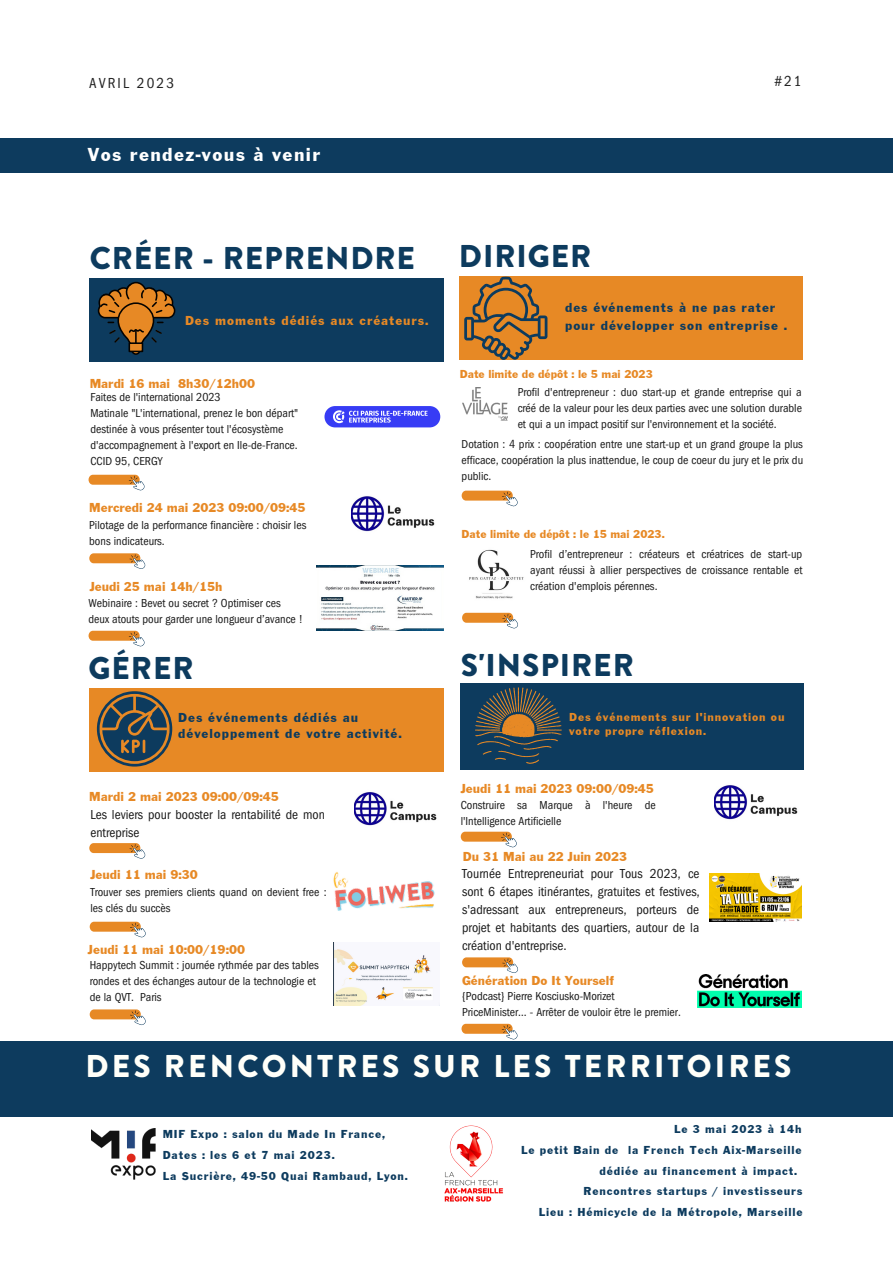
<style>
.page{position:relative;width:893px;height:1264px;background:#fff}
.page>*{position:absolute;margin:0;border:0;box-sizing:border-box;transform-origin:0 0}
.t1{font:900 31.5px "Brandon Grotesque";letter-spacing:.03em;color:#0d3b5e}
.t2{font:900 31.5px "Brandon Grotesque";letter-spacing:.1em;color:#fffff9}
.t3{font:19.5px "Franklin Gothic";letter-spacing:.07em;color:#fff}
.t4{font:condensed 15px "ITC Franklin Gothic Std";letter-spacing:.14em;color:#222}
.t5{font:condensed 13.5px/18px "ITC Franklin Gothic Std";color:#191919}
.t6{font:13.5px "Franklin Gothic";color:#e78925}
.t7{font:13.5px/18px "Franklin Gothic";letter-spacing:.07em;color:#0d3b5e}
.t8{font:13.5px "Franklin Gothic";letter-spacing:.07em;color:#e78925}
.t9{font:condensed 12px/16px "ITC Franklin Gothic Std";color:#191919}
.t10{font:12px/21px "Franklin Gothic";letter-spacing:.07em;color:#0d3b5e}
.t11{font:12px "Franklin Gothic";color:#e78925}
.t12{font:12px/14px "Franklin Gothic";letter-spacing:.07em;color:#e78925}
</style>
<div class="page">
<div style="left:0;top:138px;width:892px;height:34px;background:#0d3b5e"></div>
<div style="left:89px;top:278px;width:354px;height:83px;background:#0d3b5e"></div>
<div style="left:460px;top:276px;width:342px;height:84px;background:#e78925"></div>
<div style="left:89px;top:688px;width:354px;height:83px;background:#e78925"></div>
<div style="left:460px;top:683px;width:343px;height:87px;background:#0d3b5e"></div>
<div style="left:0;top:1041px;width:892px;height:75px;background:#0d3b5e"></div>
<div style="left:131px;top:345px;width:10px;height:10px;border:2px solid #040200;border-radius:50%"></div>
<div style="left:128px;top:342px;width:15px;height:10px;border:2px solid #040200"></div>
<svg style="left:98px;top:282px;width:77px;height:68px"></svg>
<svg style="left:97px;top:691px;width:75px;height:75px"></svg>
<svg style="left:464px;top:277px;width:83px;height:83px"></svg>
<svg style="left:475px;top:687px;width:86px;height:76px"></svg>
<div style="left:89px;top:553px;width:51px;height:10px;background:#e78925;border-radius:5px"></div>
<svg style="left:129px;top:554px;width:16px;height:15px"></svg>
<div style="left:88px;top:475px;width:52px;height:9px;background:#e78925;border-radius:5px"></div>
<svg style="left:129px;top:476px;width:16px;height:14px"></svg>
<img style="left:354px;top:792px;width:83px;height:34px">
<div style="left:462px;top:612px;width:51px;height:10px;background:#e78925;border-radius:5px"></div>
<svg style="left:502px;top:614px;width:16px;height:14px"></svg>
<div style="left:462px;top:957px;width:51px;height:10px;background:#e78925;border-radius:5px"></div>
<svg style="left:502px;top:958px;width:16px;height:15px"></svg>
<div style="left:90px;top:921px;width:51px;height:10px;background:#e78925;border-radius:5px"></div>
<svg style="left:130px;top:922px;width:16px;height:15px"></svg>
<div style="left:89px;top:843px;width:51px;height:10px;background:#e78925;border-radius:5px"></div>
<svg style="left:129px;top:844px;width:16px;height:14px"></svg>
<div style="left:90px;top:1009px;width:51px;height:10px;background:#e78925;border-radius:5px"></div>
<svg style="left:130px;top:1010px;width:16px;height:15px"></svg>
<div style="left:460px;top:831px;width:52px;height:10px;background:#e78925;border-radius:5px"></div>
<svg style="left:501px;top:832px;width:16px;height:15px"></svg>
<div style="left:461px;top:490px;width:51px;height:10px;background:#e78925;border-radius:5px"></div>
<svg style="left:502px;top:491px;width:16px;height:15px"></svg>
<img style="left:714px;top:785px;width:84px;height:35px">
<img style="left:462px;top:387px;width:45px;height:33px">
<div style="left:461px;top:1023px;width:51px;height:10px;background:#e78925;border-radius:5px"></div>
<svg style="left:501px;top:1024px;width:16px;height:15px"></svg>
<div style="left:324px;top:406px;width:116px;height:21px;background:#373cf5;border-radius:11px"></div>
<svg style="left:333px;top:410px;width:94px;height:13px"></svg>
<div style="left:88px;top:630px;width:52px;height:10px;background:#e78925;border-radius:5px"></div>
<svg style="left:129px;top:632px;width:16px;height:14px"></svg>
<img style="left:91px;top:1128px;width:64px;height:51px">
<img style="left:444px;top:1125px;width:59px;height:76px">
<img style="left:469px;top:549px;width:55px;height:50px">
<img style="left:333px;top:872px;width:102px;height:39px">
<img style="left:333px;top:942px;width:107px;height:63px">
<img style="left:698px;top:974px;width:103px;height:33px">
<img style="left:709px;top:873px;width:92px;height:48px">
<img style="left:316px;top:565px;width:127px;height:65px">
<img style="left:351px;top:496px;width:84px;height:36px">
<p class="t4" style="left:89px;top:78px;width:86px">AVRIL 2023</p>
<h2 class="t3" style="left:88px;top:148px;width:234px">Vos rendez-vous à venir</h2>
<h1 class="t1" style="left:90px;top:235px;width:327px">CRÉER - REPRENDRE</h1>
<h1 class="t1" style="left:459px;top:234px;width:134px">DIRIGER</h1>
<p class="t4" style="left:774px;top:75px;width:29px">#21</p>
<p class="t8" style="left:185px;top:315px;width:245px">Des moments dédiés aux créateurs.</p>
<p class="t6" style="left:90px;top:378px;width:167px">Mardi 16 mai 8h30/12h00</p>
<p class="t9" style="left:90px;top:391px;width:209px">Faites de l'international 2023<br>Matinale "L'international, prenez le bon départ" destinée à vous présenter tout l'écosystème d'accompagnement à l'export en Ile-de-France.<br>CCID 95, CERGY</p>
<p class="t6" style="left:89px;top:503px;width:218px">Mercredi 24 mai 2023 09:00/09:45</p>
<p class="t9" style="left:89px;top:519px;width:219px">Pilotage de la performance financière : choisir les bons indicateurs.</p>
<p class="t6" style="left:90px;top:581px;width:134px">Jeudi 25 mai 14h/15h</p>
<p class="t9" style="left:88px;top:596px;width:216px">Webinaire : Bevet ou secret ? Optimiser ces deux atouts pour garder une longueur d’avance !</p>
<h1 class="t1" style="left:88px;top:645px;width:106px">GÉRER</h1>
<p class="t7" style="left:178px;top:710px;width:225px;line-height:15.8px">Des événements dédiés au développement de votre activité.</p>
<p class="t6" style="left:89px;top:791px;width:191px">Mardi 2 mai 2023 09:00/09:45</p>
<p class="t5" style="left:90px;top:807px;width:236px">Les leviers pour booster la rentabilité de mon entreprise</p>
<p class="t6" style="left:90px;top:869px;width:109px">Jeudi 11 mai 9:30</p>
<p class="t9" style="left:90px;top:885px;width:238px;line-height:16.6px">Trouver ses premiers clients quand on devient free : les clés du succès</p>
<p class="t6" style="left:88px;top:944px;width:159px">Jeudi 11 mai 10:00/19:00</p>
<p class="t9" style="left:90px;top:959px;width:231px">Happytech Summit : journée rythmée par des tables rondes et des échanges autour de la technologie et de la QVT. Paris</p>
<p class="t7" style="left:565px;top:300px;width:224px">des événements à ne pas rater pour développer son entreprise .</p>
<p class="t11" style="left:460px;top:369px;width:194px">Date limite de dépôt : le 5 mai 2023</p>
<p class="t9" style="left:517px;top:386px;width:286px;text-align:justify">Profil d'entrepreneur : duo start-up et grande entreprise qui a créé de la valeur pour les deux parties avec une solution durable et qui a un impact positif sur l'environnement et la société.</p>
<p class="t9" style="left:461px;top:437px;width:343px;text-align:justify">Dotation : 4 prix : coopération entre une start-up et un grand groupe la plus efficace, coopération la plus inattendue, le coup de coeur du jury et le prix du public.</p>
<p class="t11" style="left:461px;top:530px;width:205px">Date limite de dépôt : le 15 mai 2023.</p>
<p class="t9" style="left:530px;top:547px;width:274px;text-align:justify">Profil d’entrepreneur : créateurs et créatrices de start-up ayant réussi à allier perspectives de croissance rentable et création d'emplois pérennes.</p>
<h1 class="t1" style="left:460px;top:642px;width:175px">S'INSPIRER</h1>
<p class="t12" style="left:569px;top:710px;width:217px">Des événements sur l'innovation ou votre propre réflexion.</p>
<p class="t6" style="left:460px;top:784px;width:195px">Jeudi 11 mai 2023 09:00/09:45</p>
<p class="t9" style="left:460px;top:798px;width:196px">Construire sa Marque à l'heure de l'Intelligence Artificielle</p>
<p class="t6" style="left:463px;top:852px;width:166px">Du 31 Mai au 22 Juin 2023</p>
<p class="t5" style="left:462px;top:866px;width:239px;text-align:justify">Tournée Entrepreneuriat pour Tous 2023, ce sont 6 étapes itinérantes, gratuites et festives, s'adressant aux entrepreneurs, porteurs de projet et habitants des quartiers, autour de la création d'entreprise.</p>
<p class="t6" style="left:462px;top:976px;width:153px">Génération Do It Yourself</p>
<p class="t9" style="left:462px;top:989px;width:220px">{Podcast} Pierre Kosciusko-Morizet<br>PriceMinister… - Arrêter de vouloir être le premier.</p>
<h1 class="t2" style="left:86px;top:1043px;width:707px">DES RENCONTRES SUR LES TERRITOIRES</h1>
<p class="t10" style="left:163px;top:1123px;width:247px">MIF Expo : salon du Made In France,<br>Dates : les 6 et 7 mai 2023.<br>La Sucrière, 49-50 Quai Rambaud, Lyon.</p>
<p class="t10" style="left:674px;top:1119px;width:129px">Le 3 mai 2023 à 14h</p>
<p class="t10" style="left:521px;top:1140px;width:282px">Le petit Bain de la French Tech Aix-Marseille</p>
<p class="t10" style="left:599px;top:1161px;width:199px">dédiée au financement à impact.</p>
<p class="t10" style="left:539px;top:1181px;width:265px;text-align:right">Rencontres startups / investisseurs<br>Lieu : Hémicycle de la Métropole, Marseille</p>
</div>
